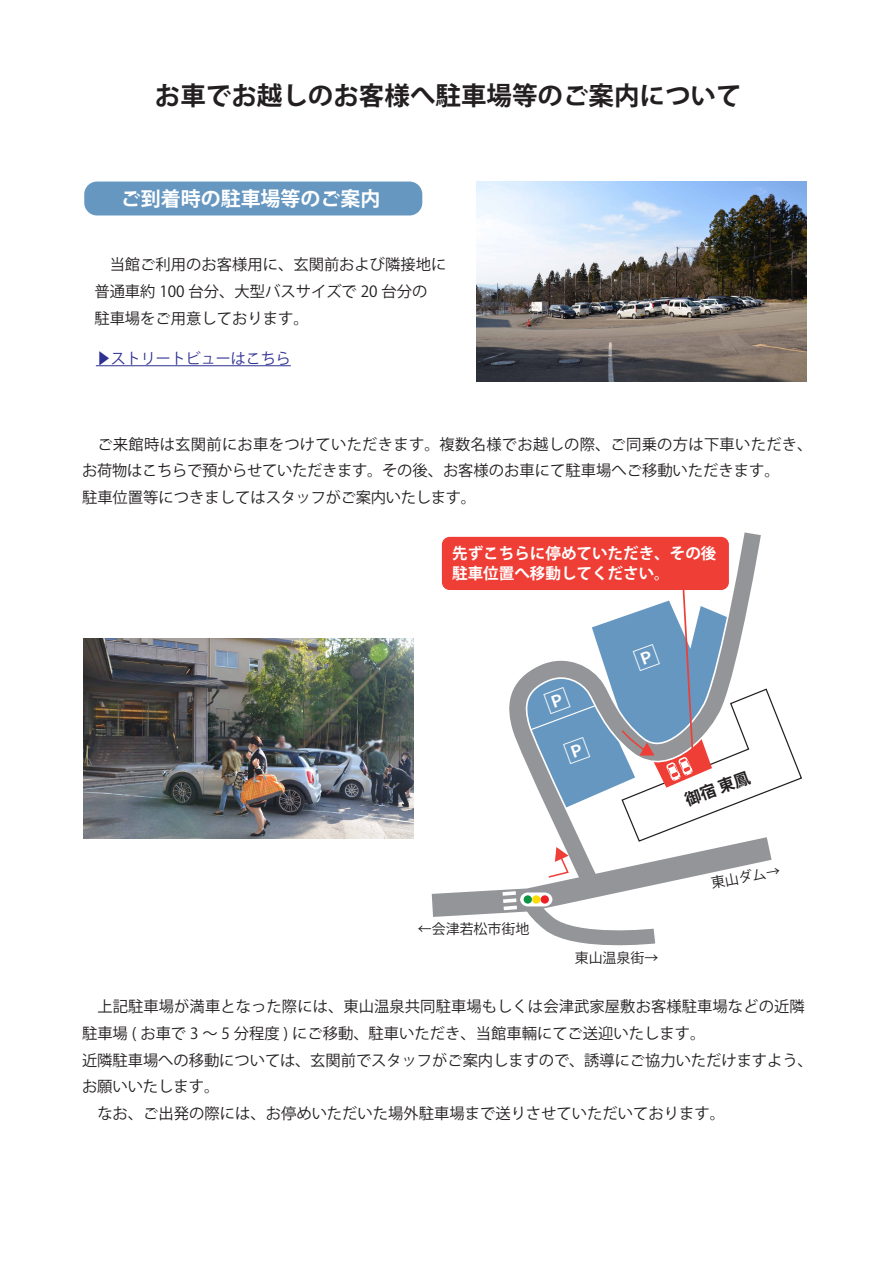
<style>
.page{position:relative;width:893px;height:1263px;background:#fff}
.page>*{position:absolute;margin:0;border:0;box-sizing:border-box;transform-origin:0 0}
.t1{font:700 25.5px "Koz Go Pr 6 N";color:#231f20}
.t2{font:700 19.95px "Koz Go Pr 6 N";color:#fff}
.t3{font:700 16.2px "Koz Go Pr 6 N";color:#231f20}
.t4{font:700 15.6px/20.5px "Koz Go Pr 6 N";color:#fff}
.t5{font:15.3px/26.8px "Koz Go Pr 6 N";color:#231f20}
.t6{font:15px "Koz Go Pr 6 N";color:#2e3092}
.t7{font:13.95px "Koz Go Pr 6 N";color:#231f20}
</style>
<div class="page">
<div style="left:84px;top:182px;width:338px;height:33px;background:#6697c1;border-radius:13px"></div>
<img style="left:476px;top:182px;width:331px;height:200px">
<img style="left:84px;top:638px;width:324px;height:200px">
<hr style="left:96px;top:365px;width:195px;height:1px;background:#2e3092">
<svg style="left:494px;top:532px;width:267px;height:42px"></svg>
<div style="left:442px;top:537px;width:287px;height:53px;background:#ee3e35;border-radius:8px"></div>
<svg style="left:408px;top:574px;width:394px;height:372px"></svg>
<h1 class="t1" style="left:155px;top:82px;width:588px">お車でお越しのお客様へ駐車場等のご案内について</h1>
<h2 class="t2" style="left:121px;top:187px;width:261px">ご到着時の駐車場等のご案内</h2>
<p class="t5" style="left:94px;top:251px;width:354px">　当館ご利用のお客様用に、玄関前および隣接地に普通車約 100 台分、大型バスサイズで 20 台分の駐車場をご用意しております。</p>
<p class="t6" style="left:96px;top:350px;width:196px">▶ストリートビューはこちら</p>
<p class="t5" style="left:82px;top:431px;width:732px;text-indent:15px">ご来館時は玄関前にお車をつけていただきます。複数名様でお越しの際、ご同乗の方は下車いただき、お荷物はこちらで預からせていただきます。その後、お客様のお車にて駐車場へご移動いただきます。<br>駐車位置等につきましてはスタッフがご案内いたします。</p>
<p class="t4" style="left:452px;top:543px;width:266px">先ずこちらに停めていただき、その後駐車位置へ移動してください。</p>
<p class="t3" style="left:682px;top:791px;width:70px;rotate:-20deg">御宿 東鳳</p>
<p class="t7" style="left:418px;top:921px;width:113px">←会津若松市街地</p>
<p class="t7" style="left:575px;top:950px;width:85px">東山温泉街→</p>
<p class="t7" style="left:710px;top:875px;width:71px;rotate:-10deg">東山ダム→</p>
<p class="t5" style="left:82px;top:993px;width:732px">　上記駐車場が満車となった際には、東山温泉共同駐車場もしくは会津武家屋敷お客様駐車場などの近隣駐車場 ( お車で 3 ～ 5 分程度 ) にご移動、駐車いただき、当館車輛にてご送迎いたします。<br>近隣駐車場への移動については、玄関前でスタッフがご案内しますので、誘導にご協力いただけますよう、お願いいたします。<br>　なお、ご出発の際には、お停めいただいた場外駐車場まで送りさせていただいております。</p>
</div>
